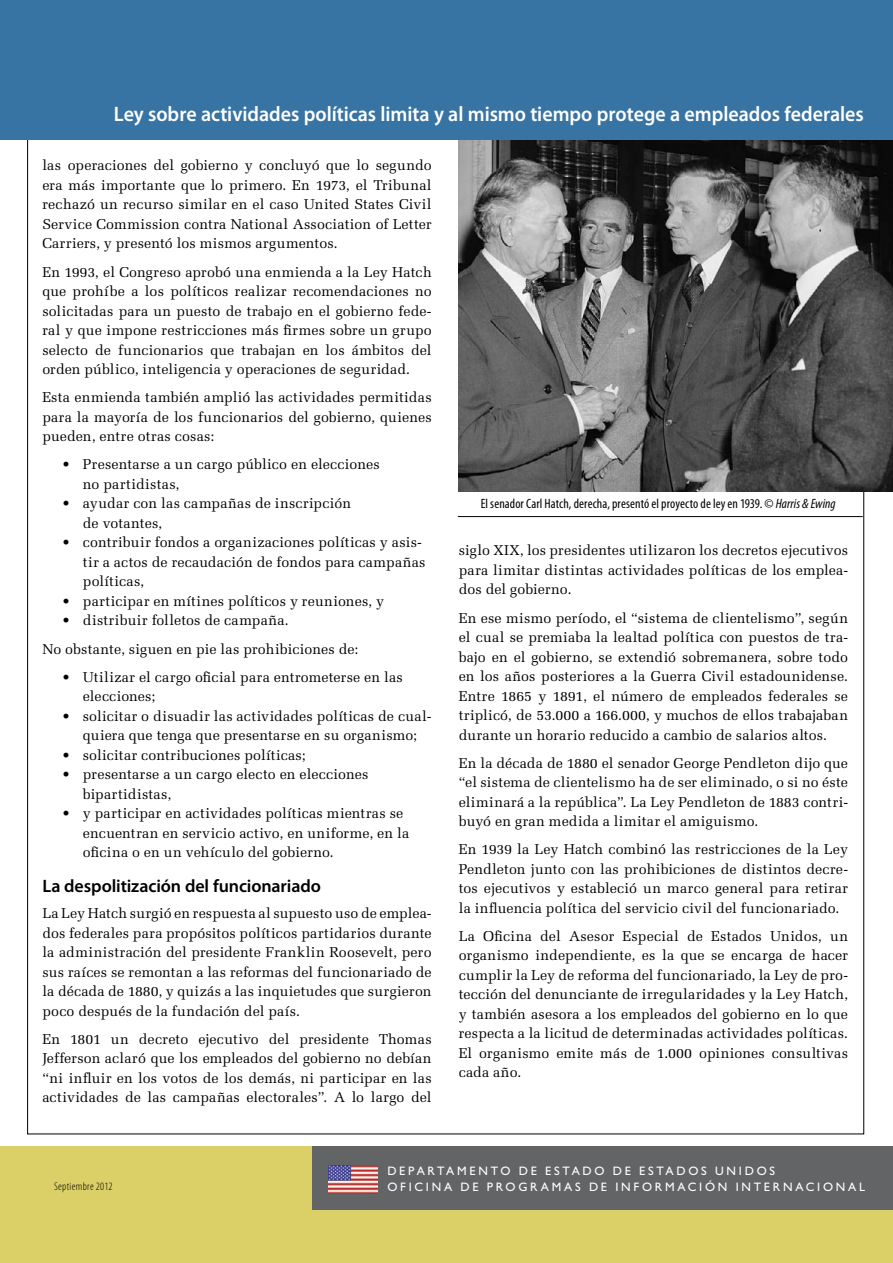
<style>
.page{position:relative;width:893px;height:1263px;background:#fff}
.page>*{position:absolute;margin:0;border:0;box-sizing:border-box;transform-origin:0 0}
.t1{font:600 21px "Myriad Pro";color:#fff;scale:.95 1}
.t2{font:600 18px "Myriad Pro";letter-spacing:-.005em;color:#000}
.t3{font:14.25px/19.5px "Melior LT Std";letter-spacing:.01em;color:#000;text-align:justify}
.t4{font:condensed 13.5px "Myriad Pro";letter-spacing:.005em;color:#000}
.t5{font:12.3px/15.3px "Gill Sans Std";letter-spacing:.225em;color:#fff}
.t6{font:300 condensed 11.25px "Myriad Pro";letter-spacing:.03em;color:#000}
.s1{font-style:italic}
</style>
<div class="page">
<hr style="left:458px;top:516px;width:405px;height:1px;background:#000">
<div style="left:0;top:1146px;width:893px;height:117px;background:#dbcf67"></div>
<img style="left:459px;top:139px;width:434px;height:352px">
<div style="left:0;top:0;width:893px;height:139px;background:#3874a3"></div>
<div style="left:313px;top:1146px;width:580px;height:63px;background:#636466"></div>
<img style="left:329px;top:1165px;width:48px;height:28px">
<h1 class="t1" style="left:114px;top:101px;width:791px">Ley sobre actividades políticas limita y al mismo tiempo protege a empleados federales</h1>
<p class="t3" style="left:42px;top:156px;width:391px">las operaciones del gobierno y concluyó que lo segundo era más importante que lo primero. En 1973, el Tribunal rechazó un recurso similar en el caso United States Civil Service Commission contra National Association of Letter Carriers, y presentó los mismos argumentos.</p>
<p class="t3" style="left:42px;top:262px;width:391px">En 1993, el Congreso aprobó una enmienda a la Ley Hatch que prohíbe a los políticos realizar recomendaciones no solicitadas para un puesto de trabajo en el gobierno fede&shy;ral y que impone restricciones más firmes sobre un grupo selecto de funcionarios que trabajan en los ámbitos del orden público, inteligencia y operaciones de seguridad.</p>
<p class="t3" style="left:42px;top:388px;width:391px">Esta enmienda también amplió las actividades permitidas para la mayoría de los funcionarios del gobierno, quienes pueden, entre otras cosas:</p>
<p class="t3" style="left:83px;top:455px;width:298px;text-indent:-21px">• Presentarse a un cargo público en elecciones no partidistas,</p>
<p class="t3" style="left:83px;top:494px;width:270px;text-indent:-21px">• ayudar con las campañas de inscripción de votantes,</p>
<p class="t3" style="left:83px;top:533px;width:344px;text-align:left;text-indent:-21px">• contribuir fondos a organizaciones políticas y asis&shy;tir a actos de recaudación de fondos para campañas políticas,</p>
<p class="t3" style="left:62px;top:591px;width:324px">• participar en mítines políticos y reuniones, y</p>
<p class="t3" style="left:42px;top:606px;width:317px;line-height:28.5px;text-indent:19px">• distribuir folletos de campaña.<br>No obstante, siguen en pie las prohibiciones de:</p>
<p class="t3" style="left:83px;top:667px;width:322px;text-indent:-21px">• Utilizar el cargo oficial para entrometerse en las elecciones;</p>
<p class="t3" style="left:62px;top:706px;width:371px;text-align:center">• solicitar o disuadir las actividades políticas de cual&shy;quiera que tenga que presentarse en su organismo;</p>
<p class="t3" style="left:62px;top:745px;width:245px">• solicitar contribuciones políticas;</p>
<p class="t3" style="left:83px;top:765px;width:287px;text-indent:-21px">• presentarse a un cargo electo en elecciones bipartidistas,</p>
<p class="t3" style="left:83px;top:804px;width:328px;text-align:left;text-indent:-21px">• y participar en actividades políticas mientras se encuentran en servicio activo, en uniforme, en la oficina o en un vehículo del gobierno.</p>
<p class="t2" style="left:42px;top:874px;width:280px">La despolitización del funcionariado</p>
<p class="t3" style="left:42px;top:904px;width:391px">La Ley Hatch surgió en respuesta al supuesto uso de emplea&shy;dos federales para propósitos políticos partidarios durante la administración del presidente Franklin Roosevelt, pero sus raíces se remontan a las reformas del funcionariado de la década de 1880, y quizás a las inquietudes que surgieron poco después de la fundación del país.</p>
<p class="t3" style="left:42px;top:1029px;width:391px">En 1801 un decreto ejecutivo del presidente Thomas Jefferson aclaró que los empleados del gobierno no debían “ni influir en los votos de los demás, ni participar en las actividades de las campañas electorales”. A lo largo del</p>
<p class="t4" style="left:481px;top:495px;width:356px">El senador Carl Hatch, derecha, presentó el proyecto de ley en 1939. © <span class="s1">Harris &amp; Ewing</span></p>
<p class="t3" style="left:459px;top:541px;width:391px">siglo XIX, los presidentes utilizaron los decretos ejecutivos para limitar distintas actividades políticas de los emplea&shy;dos del gobierno.</p>
<p class="t3" style="left:459px;top:608px;width:391px">En ese mismo período, el “sistema de clientelismo”, según el cual se premiaba la lealtad política con puestos de tra&shy;bajo en el gobierno, se extendió sobremanera, sobre todo en los años posteriores a la Guerra Civil estadounidense.<br>Entre 1865 y 1891, el número de empleados federales se triplicó, de 53.000 a 166.000, y muchos de ellos trabajaban durante un horario reducido a cambio de salarios altos.</p>
<p class="t3" style="left:459px;top:753px;width:391px">En la década de 1880 el senador George Pendleton dijo que “el sistema de clientelismo ha de ser eliminado, o si no éste eliminará a la república”. La Ley Pendleton de 1883 contri&shy;buyó en gran medida a limitar el amiguismo.</p>
<p class="t3" style="left:459px;top:840px;width:391px">En 1939 la Ley Hatch combinó las restricciones de la Ley Pendleton junto con las prohibiciones de distintos decre&shy;tos ejecutivos y estableció un marco general para retirar la influencia política del servicio civil del funcionariado.</p>
<p class="t3" style="left:459px;top:926px;width:391px">La Oficina del Asesor Especial de Estados Unidos, un organismo independiente, es la que se encarga de hacer cumplir la Ley de reforma del funcionariado, la Ley de pro&shy;tección del denunciante de irregularidades y la Ley Hatch, y también asesora a los empleados del gobierno en lo que respecta a la licitud de determinadas actividades políticas.<br>El organismo emite más de 1.000 opiniones consultivas cada año.</p>
<p class="t6" style="left:54px;top:1180px;width:60px">Septiembre 2012</p>
<p class="t5" style="left:387px;top:1164px;width:479px">DEPARTAMENTO D E ESTAD O D E ESTAD OS UNID OS<br>OFICINA D E PROGRAMAS D E I NFORMACIÓN I NTERNACIONAL</p>
</div>
